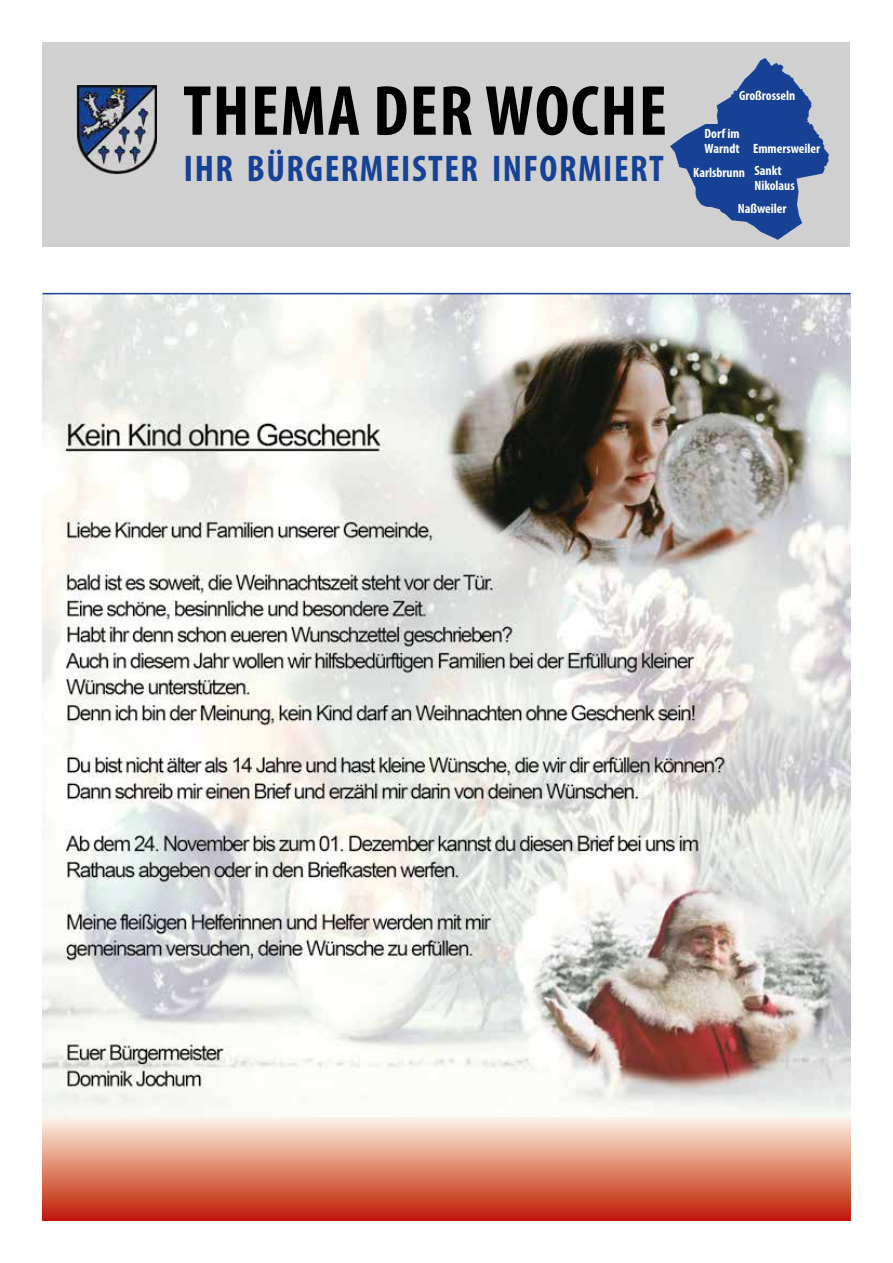
<style>
.page{position:relative;width:893px;height:1263px;background:#fff}
.page>*{position:absolute;margin:0;border:0;box-sizing:border-box;transform-origin:0 0}
.t1{font:700 condensed 71.55px "Myriad Pro";letter-spacing:.02em;color:#000}
.t2{font:700 condensed 37.35px "Myriad Pro";letter-spacing:.04em;color:#164194}
.t3{font:700 condensed 13.5px/12.9px "Myriad Pro";color:#fff}
</style>
<div class="page">
<div style="left:43px;top:43px;width:807px;height:204px;background:#d0d0d0"></div>
<img style="left:77px;top:85px;width:80px;height:90px">
<img style="left:670px;top:58px;width:160px;height:182px">
<div style="left:43px;top:1110px;width:807px;height:110px;background:linear-gradient(to bottom,#fffff5,#c11c02)"></div>
<img style="left:43px;top:294px;width:807px;height:822px">
<hr style="left:43px;top:293px;width:807px;height:1px;background:#164194">
<h1 class="t1" style="left:183px;top:66px;width:485px">THEMA DER WOCHE</h1>
<h2 class="t2" style="left:184px;top:145px;width:481px">IHR BÜRGERMEISTER INFORMIERT</h2>
<p class="t3" style="left:739px;top:89px;width:58px">Großrosseln</p>
<p class="t3" style="left:705px;top:126px;width:37px;line-height:15px">Dorf im<br>Warndt</p>
<p class="t3" style="left:753px;top:142px;width:69px">Emmersweiler</p>
<p class="t3" style="left:754px;top:166px;width:42px;text-indent:-61px">Karlsbrunn Sankt<br>Nikolaus</p>
<p class="t3" style="left:738px;top:201px;width:50px">Naßweiler</p>
</div>
